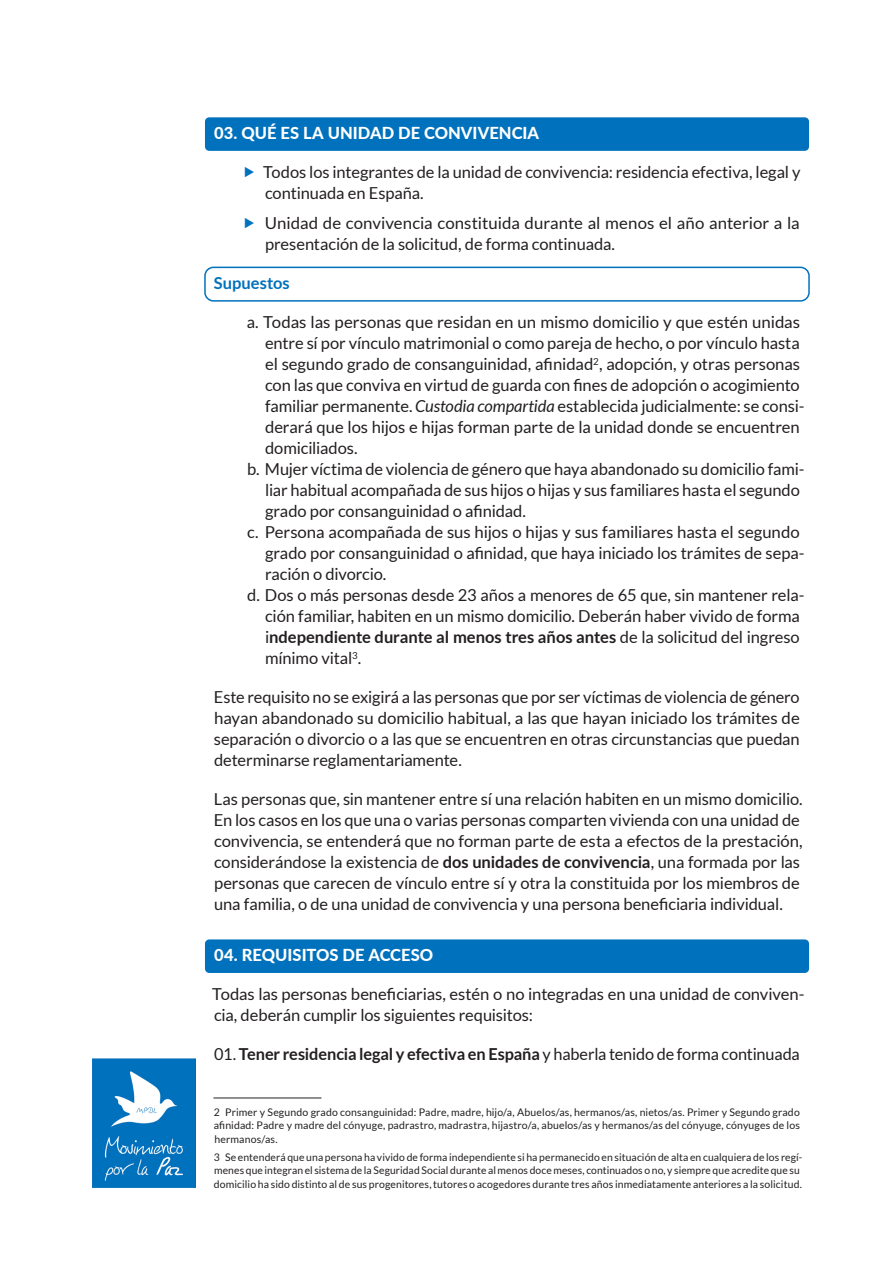
<style>
.page{position:relative;width:893px;height:1263px;background:#fff}
.page>*{position:absolute;margin:0;border:0;box-sizing:border-box;transform-origin:0 0}
.Body_text{font:16.5px/21px "Lato";letter-spacing:-.005em;color:#231f20}
.Body_text-2{font:700 16.5px "Lato";letter-spacing:-.005em;color:#231f20}
.H2_-_Sombreado_Azul{font:800 16.5px "Lato";color:#fff}
.t1{font:700 16.5px "Lato";color:#0071bd}
.Nota_pie_de_página{font:10.5px/13.5px "Lato";letter-spacing:.01em;color:#231f20;text-align:justify}
.s1{font-style:italic}
.s2{font-weight:700}
.s3{font-weight:400}
</style>
<div class="page">
<img style="left:92px;top:1059px;width:103px;height:129px">
<div style="left:205px;top:117px;width:604px;height:34px;background:#0071bd;border-radius:4px"></div>
<div style="left:204px;top:267px;width:606px;height:35px;border:2px solid #0071bd;border-radius:9px"></div>
<div style="left:205px;top:939px;width:604px;height:34px;background:#0071bd;border-radius:4px"></div>
<hr style="left:213px;top:1097px;width:108px;height:1px;background:#231f20">
<p class="H2_-_Sombreado_Azul" style="left:214px;top:121px;width:326px">03. QUÉ ES LA UNIDAD DE CONVIVENCIA</p>
<p class="Body_text" style="left:263px;top:162px;width:539px">Todos los integrantes de la unidad de convivencia: residencia efectiva, legal y continuada en España.</p>
<p class="Body_text" style="left:265px;top:213px;width:537px">Unidad de convivencia constituida durante al menos el año anterior a la presentación de la solicitud, de forma continuada.</p>
<h3 class="t1" style="left:214px;top:274px;width:77px">Supuestos</h3>
<p class="Body_text" style="left:265px;top:312px;width:541px;text-indent:-18px">a. Todas las personas que residan en un mismo domicilio y que estén unidas entre sí por vínculo matrimonial o como pareja de hecho, o por vínculo hasta el segundo grado de consanguinidad, afinidad<sup>2</sup>, adopción, y otras personas con las que conviva en virtud de guarda con fines de adopción o acogimiento familiar permanente. <span class="s1">Custodia compartida</span> establecida judicialmente: se consi&shy;derará que los hijos e hijas forman parte de la unidad donde se encuentren domiciliados.</p>
<p class="Body_text" style="left:265px;top:459px;width:541px;text-indent:-18px">b. Mujer víctima de violencia de género que haya abandonado su domicilio fami&shy;liar habitual acompañada de sus hijos o hijas y sus familiares hasta el segundo grado por consanguinidad o afinidad.</p>
<p class="Body_text" style="left:265px;top:522px;width:541px;text-indent:-18px">c. Persona acompañada de sus hijos o hijas y sus familiares hasta el segundo grado por consanguinidad o afinidad, que haya iniciado los trámites de sepa&shy;ración o divorcio.</p>
<p class="Body_text" style="left:265px;top:585px;width:541px;text-indent:-18px">d. Dos o más personas desde 23 años a menores de 65 que, sin mantener rela&shy;ción familiar, habiten en un mismo domicilio. Deberán haber vivido de forma i<span class="s2">ndependiente durante al menos tres años antes</span> de la solicitud del ingreso mínimo vital<sup>3</sup>.</p>
<p class="Body_text" style="left:214px;top:687px;width:587px;text-align:justify">Este requisito no se exigirá a las personas que por ser víctimas de violencia de género hayan abandonado su domicilio habitual, a las que hayan iniciado los trámites de separación o divorcio o a las que se encuentren en otras circunstancias que puedan determinarse reglamentariamente.</p>
<p class="Body_text" style="left:214px;top:789px;width:590px">Las personas que, sin mantener entre sí una relación habiten en un mismo domicilio.<br>En los casos en los que una o varias personas comparten vivienda con una unidad de convivencia, se entenderá que no forman parte de esta a efectos de la prestación, considerándose la existencia de <span class="s2">dos unidades de convivencia</span>, una formada por las personas que carecen de vínculo entre sí y otra la constituida por los miembros de una familia, o de una unidad de convivencia y una persona beneficiaria individual.</p>
<p class="H2_-_Sombreado_Azul" style="left:214px;top:943px;width:220px">04. REQUISITOS DE ACCESO</p>
<p class="Body_text" style="left:212px;top:984px;width:594px">Todas las personas beneficiarias, estén o no integradas en una unidad de conviven&shy;cia, deberán cumplir los siguientes requisitos:</p>
<p class="Body_text-2" style="left:214px;top:1045px;width:587px"><span class="s3">01.</span> Tener residencia legal y efectiva en España <span class="s3">y haberla tenido de forma continuada</span></p>
<p class="Nota_pie_de_página" style="left:214px;top:1105px;width:588px">2 Primer y Segundo grado consanguinidad: Padre, madre, hijo/a, Abuelos/as, hermanos/as, nietos/as. Primer y Segundo grado afinidad: Padre y madre del cónyuge, padrastro, madrastra, hijastro/a, abuelos/as y hermanos/as del cónyuge, cónyuges de los hermanos/as.</p>
<p class="Nota_pie_de_página" style="left:214px;top:1150px;width:590px;text-align:left">3 Se entenderá que una persona ha vivido de forma independiente si ha permanecido en situación de alta en cualquiera de los regí&shy;menes que integran el sistema de la Seguridad Social durante al menos doce meses, continuados o no, y siempre que acredite que su domicilio ha sido distinto al de sus progenitores, tutores o acogedores durante tres años inmediatamente anteriores a la solicitud.</p>
</div>
